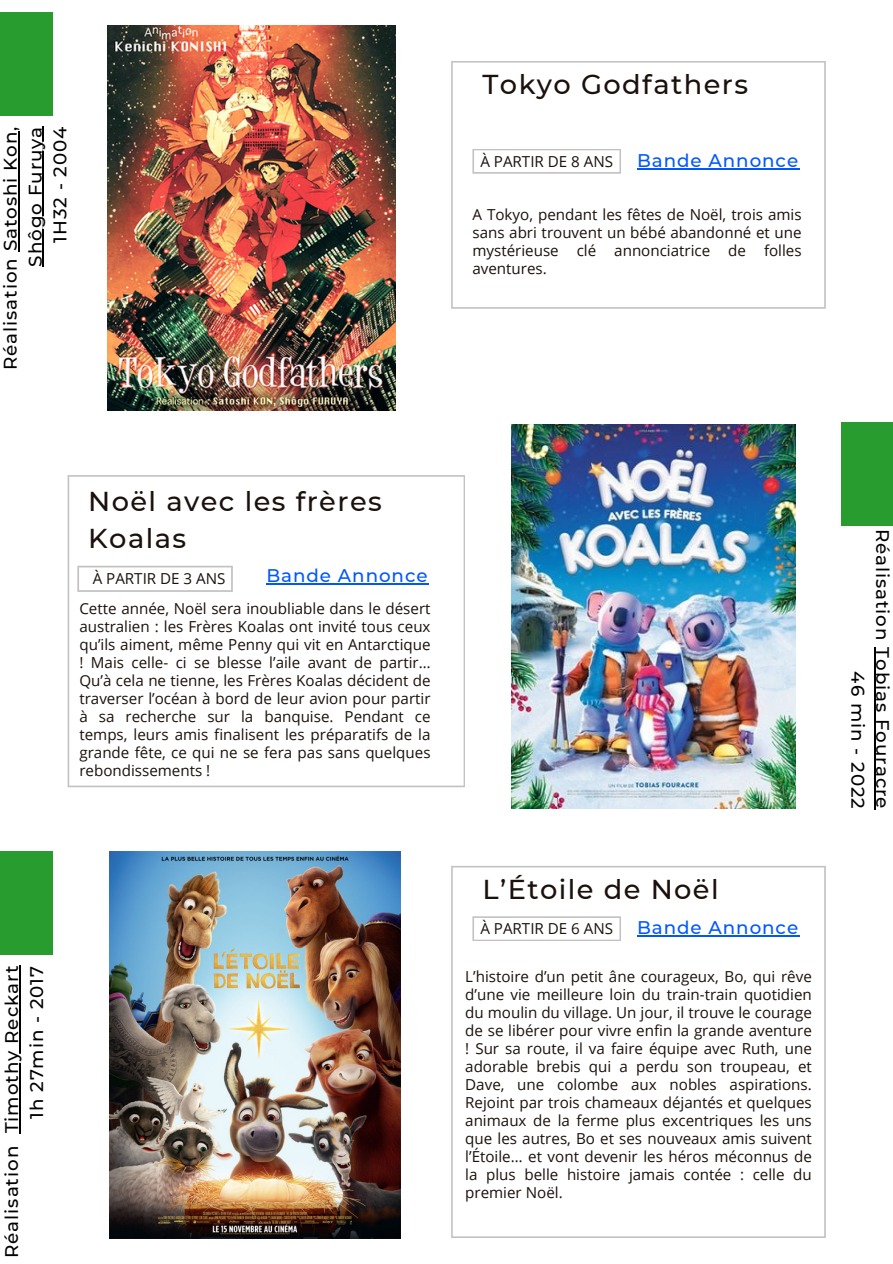
<style>
.page{position:relative;width:893px;height:1264px;background:#fff}
.page>*{position:absolute;margin:0;border:0;box-sizing:border-box;transform-origin:0 0}
.t1{font:500 27.3px/37px "Montserrat";letter-spacing:.05em;color:#1b110c}
.t2{font:500 18.3px/24.8px "Montserrat";letter-spacing:.05em;color:#000;text-align:right}
.t3{font:500 18.3px "Montserrat";letter-spacing:.05em;color:#0057ff}
.t4{font:15.15px/18px "Open Sans";color:#1b110c;text-align:justify}
</style>
<div class="page">
<svg style="left:451px;top:61px;width:374px;height:248px"></svg>
<div style="left:0;top:12px;width:53px;height:104px;background:#299c2f"></div>
<svg style="left:68px;top:475px;width:397px;height:312px"></svg>
<div style="left:841px;top:422px;width:51px;height:104px;background:#299c2f"></div>
<svg style="left:472px;top:149px;width:149px;height:25px"></svg>
<svg style="left:77px;top:565px;width:156px;height:27px"></svg>
<svg style="left:451px;top:866px;width:374px;height:371px"></svg>
<div style="left:0;top:851px;width:53px;height:103px;background:#299c2f"></div>
<svg style="left:472px;top:916px;width:149px;height:25px"></svg>
<img style="left:108px;top:26px;width:288px;height:384px">
<img style="left:511px;top:425px;width:284px;height:383px">
<img style="left:110px;top:851px;width:290px;height:386px">
<hr style="left:18px;top:131px;width:1px;height:120px;background:#000">
<hr style="left:43px;top:126px;width:1px;height:140px;background:#000">
<hr style="left:874px;top:647px;width:1px;height:162px;background:#000">
<hr style="left:637px;top:168px;width:162px;height:1px;background:#0057ff">
<hr style="left:266px;top:583px;width:162px;height:1px;background:#0057ff">
<hr style="left:19px;top:964px;width:2px;height:169px;background:#000">
<hr style="left:637px;top:935px;width:162px;height:1px;background:#0057ff">
<p class="t2" style="left:-2px;top:370px;width:245px;rotate:-90deg">Réalisation Satoshi Kon,<br>Shôgo Furuya</p>
<p class="t2" style="left:47px;top:242px;width:117px;rotate:-90deg">1H32 - 2004</p>
<p class="t1" style="left:482px;top:66px;width:267px">Tokyo Godfathers</p>
<p class="t4" style="left:480px;top:152px;width:134px">À PARTIR DE 8 ANS</p>
<p class="t3" style="left:637px;top:149px;width:163px">Bande Annonce</p>
<p class="t4" style="left:472px;top:205px;width:331px">A Tokyo, pendant les fêtes de Noël, trois amis sans abri trouvent un bébé abandonné et une mystérieuse clé annonciatrice de folles aventures.</p>
<p class="t1" style="left:88px;top:482px;width:295px">Noël avec les frères<br>Koalas</p>
<p class="t4" style="left:93px;top:569px;width:134px">À PARTIR DE 3 ANS</p>
<p class="t3" style="left:266px;top:564px;width:163px">Bande Annonce</p>
<p class="t4" style="left:79px;top:599px;width:352px">Cette année, Noël sera inoubliable dans le désert australien : les Frères Koalas ont invité tous ceux qu’ils aiment, même Penny qui vit en Antarctique ! Mais celle- ci se blesse l’aile avant de partir… Qu’à cela ne tienne, les Frères Koalas décident de traverser l’océan à bord de leur avion pour partir à sa recherche sur la banquise. Pendant ce temps, leurs amis finalisent les préparatifs de la grande fête, ce qui ne se fera pas sans quelques rebondissements !</p>
<p class="t2" style="left:-1px;top:1257px;width:293px;rotate:-90deg">Réalisation Timothy Reckart</p>
<p class="t2" style="left:24px;top:1118px;width:154px;rotate:-90deg">1h 27min - 2017</p>
<p class="t1" style="left:482px;top:871px;width:238px">L’Étoile de Noël</p>
<p class="t4" style="left:480px;top:919px;width:134px">À PARTIR DE 6 ANS</p>
<p class="t3" style="left:637px;top:916px;width:163px">Bande Annonce</p>
<p class="t4" style="left:465px;top:967px;width:348px">L’histoire d’un petit âne courageux, Bo, qui rêve d’une vie meilleure loin du train-train quotidien du moulin du village. Un jour, il trouve le courage de se libérer pour vivre enfin la grande aventure ! Sur sa route, il va faire équipe avec Ruth, une adorable brebis qui a perdu son troupeau, et Dave, une colombe aux nobles aspirations.<br>Rejoint par trois chameaux déjantés et quelques animaux de la ferme plus excentriques les uns que les autres, Bo et ses nouveaux amis suivent l’Étoile… et vont devenir les héros méconnus de la plus belle histoire jamais contée : celle du premier Noël.</p>
<p class="t2" style="left:870px;top:671px;width:139px;rotate:90deg">46 min - 2022</p>
<p class="t2" style="left:895px;top:528px;width:281px;rotate:90deg">Réalisation Tobias Fouracre</p>
</div>
